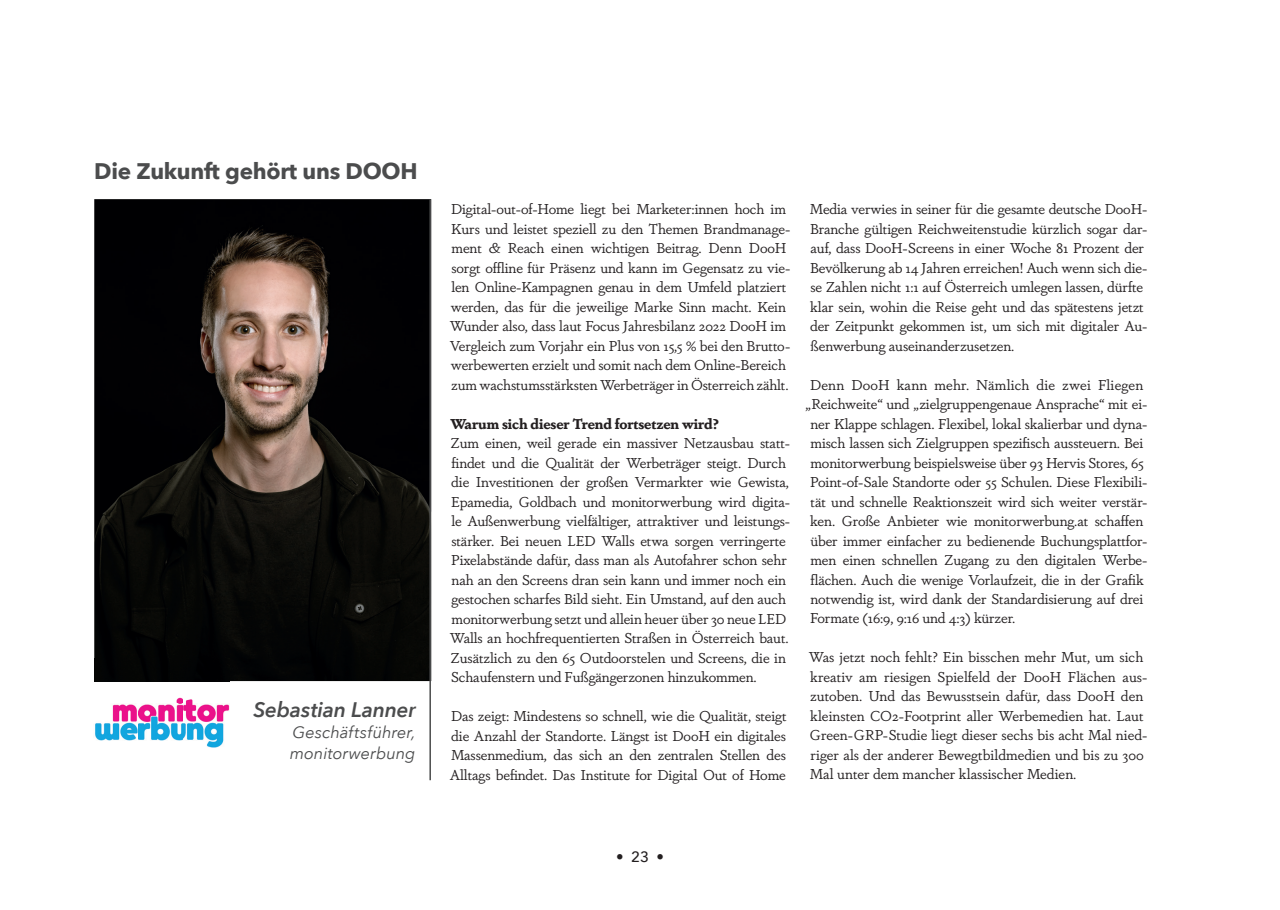
<style>
.page{position:relative;width:1280px;height:910px;background:#fff}
.page>*{position:absolute;margin:0;border:0;box-sizing:border-box;transform-origin:0 0}
.t1{font:700 22.5px "Avenir Next";letter-spacing:-.01em;color:#4b4c4d}
.t2{font:italic 600 21px "Avenir Next";letter-spacing:-.01em;color:#4b4c4d}
.t3{font:italic 16.5px/21px "Avenir Next";color:#4b4c4d}
.t4{font:500 15px "Avenir Next";color:#231f20}
.t5{font:14.25px/19.5px "Dapifer";letter-spacing:-.01em;color:#231f20}
.t6{font:14.25px "Dapifer";letter-spacing:.01em;color:#231f20}
.t7{font:700 14.25px "Dapifer";letter-spacing:-.01em;color:#231f20}
</style>
<div class="page">
<img style="left:94px;top:199px;width:335px;height:482px">
<hr style="left:429px;top:199px;width:2px;height:581px;background:#4b4c4d">
<img style="left:94px;top:681px;width:45px;height:60px">
<img style="left:139px;top:681px;width:90px;height:67px">
<div style="left:94px;top:658px;width:135px;height:23px;background:#030404"></div>
<h1 class="t1" style="left:94px;top:152px;width:325px">Die Zukunft gehört uns DOOH</h1>
<h2 class="t2" style="left:253px;top:692px;width:164px">Sebastian Lanner</h2>
<p class="t3" style="left:290px;top:721px;width:127px">Geschäftsführer, monitorwerbung</p>
<p class="t5" style="left:450px;top:199px;width:342px">Digital-out-of-Home liegt bei Marketer:innen hoch im Kurs und leistet speziell zu den Themen Brandmanage&shy;ment &amp; Reach einen wichtigen Beitrag. Denn DooH sorgt offline für Präsenz und kann im Gegensatz zu vie&shy;len Online-Kampagnen genau in dem Umfeld platziert werden, das für die jeweilige Marke Sinn macht. Kein Wunder also, dass laut Focus Jahresbilanz 2022 DooH im Vergleich zum Vorjahr ein Plus von 15,5 % bei den Brutto&shy;werbewerten erzielt und somit nach dem Online-Bereich zum wachstumsstärksten Werbeträger in Österreich zählt.</p>
<p class="t7" style="left:450px;top:413px;width:270px">Warum sich dieser Trend fortsetzen wird?</p>
<p class="t5" style="left:450px;top:433px;width:342px">Zum einen, weil gerade ein massiver Netzausbau statt&shy;findet und die Qualität der Werbeträger steigt. Durch die Investitionen der großen Vermarkter wie Gewista, Epamedia, Goldbach und monitorwerbung wird digita&shy;le Außenwerbung vielfältiger, attraktiver und leistungs&shy;stärker. Bei neuen LED Walls etwa sorgen verringerte Pixelabstände dafür, dass man als Autofahrer schon sehr nah an den Screens dran sein kann und immer noch ein gestochen scharfes Bild sieht. Ein Umstand, auf den auch monitorwerbung setzt und allein heuer über 30 neue LED Walls an hochfrequentierten Straßen in Österreich baut.<br>Zusätzlich zu den 65 Outdoorstelen und Screens, die in Schaufenstern und Fußgängerzonen hinzukommen.</p>
<p class="t5" style="left:450px;top:706px;width:338px;text-align:justify">Das zeigt: Mindestens so schnell, wie die Qualität, steigt die Anzahl der Standorte. Längst ist DooH ein digitales Massenmedium, das sich an den zentralen Stellen des Alltags befindet. Das Institute for Digital Out of Home</p>
<p class="t5" style="left:810px;top:199px;width:339px">Media verwies in seiner für die gesamte deutsche DooH-Branche gültigen Reichweitenstudie kürzlich sogar dar&shy;auf, dass DooH-Screens in einer Woche 81 Prozent der Bevölkerung ab 14 Jahren erreichen! Auch wenn sich die&shy;se Zahlen nicht 1:1 auf Österreich umlegen lassen, dürfte klar sein, wohin die Reise geht und das spätestens jetzt der Zeitpunkt gekommen ist, um sich mit digitaler Au&shy;ßenwerbung auseinanderzusetzen.</p>
<p class="t6" style="left:810px;top:375px;width:335px">Denn DooH kann mehr. Nämlich die zwei Fliegen</p>
<p class="t5" style="left:805px;top:394px;width:343px">„Reichweite“ und „zielgruppengenaue Ansprache“ mit ei-</p>
<p class="t5" style="left:810px;top:413px;width:338px">ner Klappe schlagen. Flexibel, lokal skalierbar und dyna-</p>
<p class="t5" style="left:810px;top:433px;width:334px">misch lassen sich Zielgruppen spezifisch aussteuern. Bei</p>
<p class="t5" style="left:810px;top:452px;width:335px">monitorwerbung beispielsweise über 93 Hervis Stores, 65</p>
<p class="t5" style="left:810px;top:472px;width:339px">Point-of-Sale Standorte oder 55 Schulen. Diese Flexibili-</p>
<p class="t5" style="left:811px;top:491px;width:338px">tät und schnelle Reaktionszeit wird sich weiter verstär-</p>
<p class="t5" style="left:810px;top:511px;width:334px">ken. Große Anbieter wie monitorwerbung.at schaffen</p>
<p class="t5" style="left:810px;top:530px;width:339px">über immer einfacher zu bedienende Buchungsplattfor-</p>
<p class="t5" style="left:810px;top:550px;width:338px">men einen schnellen Zugang zu den digitalen Werbe-</p>
<p class="t5" style="left:810px;top:569px;width:335px">flächen. Auch die wenige Vorlaufzeit, die in der Grafik</p>
<p class="t5" style="left:810px;top:589px;width:334px">notwendig ist, wird dank der Standardisierung auf drei</p>
<p class="t5" style="left:810px;top:608px;width:207px">Formate (16:9, 9:16 und 4:3) kürzer.</p>
<p class="t5" style="left:809px;top:647px;width:340px">Was jetzt noch fehlt? Ein bisschen mehr Mut, um sich kreativ am riesigen Spielfeld der DooH Flächen aus&shy;zutoben. Und das Bewusstsein dafür, dass DooH den kleinsten CO2-Footprint aller Werbemedien hat. Laut Green-GRP-Studie liegt dieser sechs bis acht Mal nied&shy;riger als der anderer Bewegtbildmedien und bis zu 300<br>Mal unter dem mancher klassischer Medien.</p>
<p class="t4" style="left:616px;top:844px;width:49px">• 23 •</p>
</div>
